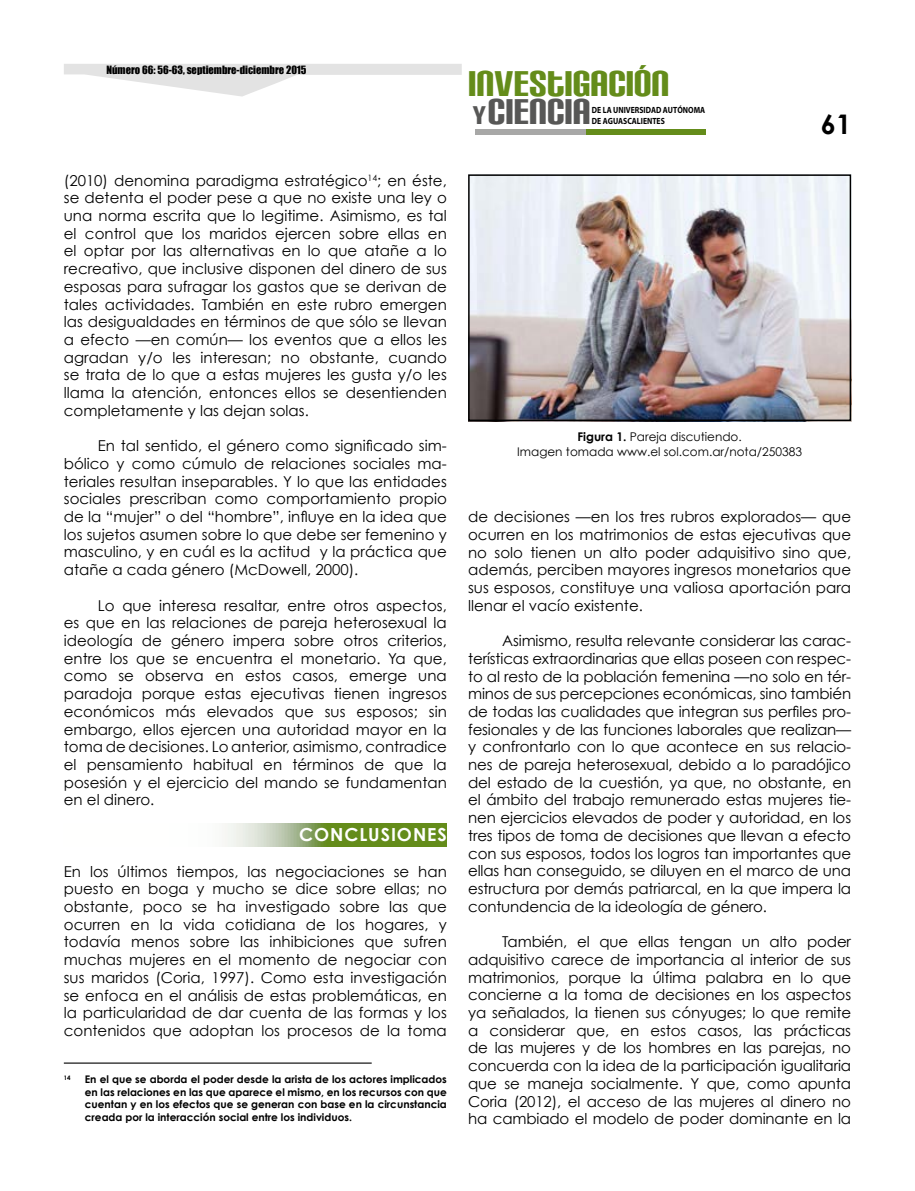
<style>
.page{position:relative;width:915px;height:1191px;background:#fff}
.page>*{position:absolute;margin:0;border:0;box-sizing:border-box;transform-origin:0 0}
.t1{font:43.05px "Carbon Block";color:#648c1a}
.t2{font:43.05px "Carbon Block";color:#575756}
.t3{font:700 27px "Century Gothic";color:#000}
.t4{font:700 18px "Century Gothic";letter-spacing:.05em;color:#fff}
.t5{font:15px/17.7px "Century Gothic";color:#000;text-align:justify}
.t6{font:12px/15px "Century Gothic";color:#000;text-align:center}
.t7{font:700 10.5px/12.6px "Century Gothic";color:#000;text-align:justify}
.t8{font:10.5px "Impact";color:#000}
.t9{font:700 9px/10.5px "Myriad Pro";color:#000;scale:.85 1}
.t10{font:700 6.15px "Century Gothic";color:#000}
.s1{font-size:30.75px}
.s2{font-weight:700}
</style>
<div class="page">
<svg style="left:64px;top:64px;width:397px;height:33px"></svg>
<div style="left:475px;top:129px;width:213px;height:6px;background:#a8a8a7"></div>
<div style="left:586px;top:129px;width:119px;height:6px;background:#648c1a"></div>
<svg style="left:224px;top:823px;width:222px;height:23px;background:#8da85d"></svg>
<hr style="left:64px;top:1062px;width:307px;height:1px;background:#000">
<img style="left:468px;top:177px;width:382px;height:245px">
<div style="left:468px;top:174px;width:382px;height:247px;border:2px solid #000"></div>
<p class="t8" style="left:106px;top:64px;width:202px">Número 66: 56-63, septiembre-diciembre 2015</p>
<p class="t5" style="left:64px;top:171px;width:384px">(2010) denomina paradigma estratégico<sup>14</sup>; en éste, se detenta el poder pese a que no existe una ley o una norma escrita que lo legitime. Asimismo, es tal el control que los maridos ejercen sobre ellas en el optar por las alternativas en lo que atañe a lo recreativo, que inclusive disponen del dinero de sus esposas para sufragar los gastos que se derivan de tales actividades. También en este rubro emergen las desigualdades en términos de que sólo se llevan a efecto —en común— los eventos que a ellos les agradan y/o les interesan; no obstante, cuando se trata de lo que a estas mujeres les gusta y/o les llama la atención, entonces ellos se desentienden completamente y las dejan solas.</p>
<p class="t5" style="left:64px;top:437px;width:384px;text-indent:34px">En tal sentido, el género como significado sim&shy;bólico y como cúmulo de relaciones sociales ma&shy;teriales resultan inseparables. Y lo que las entidades sociales prescriban como comportamiento propio de la “mujer” o del “hombre”, influye en la idea que los sujetos asumen sobre lo que debe ser femenino y masculino, y en cuál es la actitud y la práctica que atañe a cada género (McDowell, 2000).</p>
<p class="t5" style="left:64px;top:596px;width:384px;text-indent:34px">Lo que interesa resaltar, entre otros aspectos, es que en las relaciones de pareja heterosexual la ideología de género impera sobre otros criterios, entre los que se encuentra el monetario. Ya que, como se observa en estos casos, emerge una paradoja porque estas ejecutivas tienen ingresos económicos más elevados que sus esposos; sin embargo, ellos ejercen una autoridad mayor en la toma de decisiones. Lo anterior, asimismo, contradice el pensamiento habitual en términos de que la posesión y el ejercicio del mando se fundamentan en el dinero.</p>
<p class="t4" style="left:299px;top:823px;width:148px">CONCLUSIONES</p>
<p class="t5" style="left:64px;top:862px;width:384px">En los últimos tiempos, las negociaciones se han puesto en boga y mucho se dice sobre ellas; no obstante, poco se ha investigado sobre las que ocurren en la vida cotidiana de los hogares, y todavía menos sobre las inhibiciones que sufren muchas mujeres en el momento de negociar con sus maridos (Coria, 1997). Como esta investigación se enfoca en el análisis de estas problemáticas, en la particularidad de dar cuenta de las formas y los contenidos que adoptan los procesos de la toma</p>
<p class="t10" style="left:64px;top:1073px;width:8px">14</p>
<p class="t7" style="left:85px;top:1072px;width:363px">En el que se aborda el poder desde la arista de los actores implicados en las relaciones en las que aparece el mismo, en los recursos con que cuentan y en los efectos que se generan con base en la circunstancia creada por la interacción social entre los individuos.</p>
<h1 class="t1" style="left:468px;top:62px;width:203px">INVESTIGACIÓN</h1>
<h1 class="t2" style="left:472px;top:91px;width:120px"><span class="s1">Y</span> CIENCIA</h1>
<p class="t9" style="left:591px;top:105px;width:135px">DE LA UNIVERSIDAD AUTÓNOMA<br>DE AGUASCALIENTES</p>
<h2 class="t3" style="left:820px;top:107px;width:32px">61</h2>
<p class="t6" style="left:517px;top:429px;width:286px"><span class="s2">Figura 1.</span> Pareja discutiendo.<br>Imagen tomada www.el sol.com.ar/nota/250383</p>
<p class="t5" style="left:468px;top:508px;width:384px">de decisiones —en los tres rubros explorados— que ocurren en los matrimonios de estas ejecutivas que no solo tienen un alto poder adquisitivo sino que, además, perciben mayores ingresos monetarios que sus esposos, constituye una valiosa aportación para llenar el vacío existente.</p>
<p class="t5" style="left:468px;top:631px;width:384px;text-indent:34px">Asimismo, resulta relevante considerar las carac&shy;terísticas extraordinarias que ellas poseen con respec&shy;to al resto de la población femenina —no solo en tér&shy;minos de sus percepciones económicas, sino también de todas las cualidades que integran sus perfiles pro&shy;fesionales y de las funciones laborales que realizan— y confrontarlo con lo que acontece en sus relacio&shy;nes de pareja heterosexual, debido a lo paradójico del estado de la cuestión, ya que, no obstante, en el ámbito del trabajo remunerado estas mujeres tie&shy;nen ejercicios elevados de poder y autoridad, en los tres tipos de toma de decisiones que llevan a efecto con sus esposos, todos los logros tan importantes que ellas han conseguido, se diluyen en el marco de una estructura por demás patriarcal, en la que impera la contundencia de la ideología de género.</p>
<p class="t5" style="left:468px;top:932px;width:384px;text-indent:34px">También, el que ellas tengan un alto poder adquisitivo carece de importancia al interior de sus matrimonios, porque la última palabra en lo que concierne a la toma de decisiones en los aspectos ya señalados, la tienen sus cónyuges; lo que remite a considerar que, en estos casos, las prácticas de las mujeres y de los hombres en las parejas, no concuerda con la idea de la participación igualitaria que se maneja socialmente. Y que, como apunta Coria (2012), el acceso de las mujeres al dinero no ha cambiado el modelo de poder dominante en la</p>
</div>
